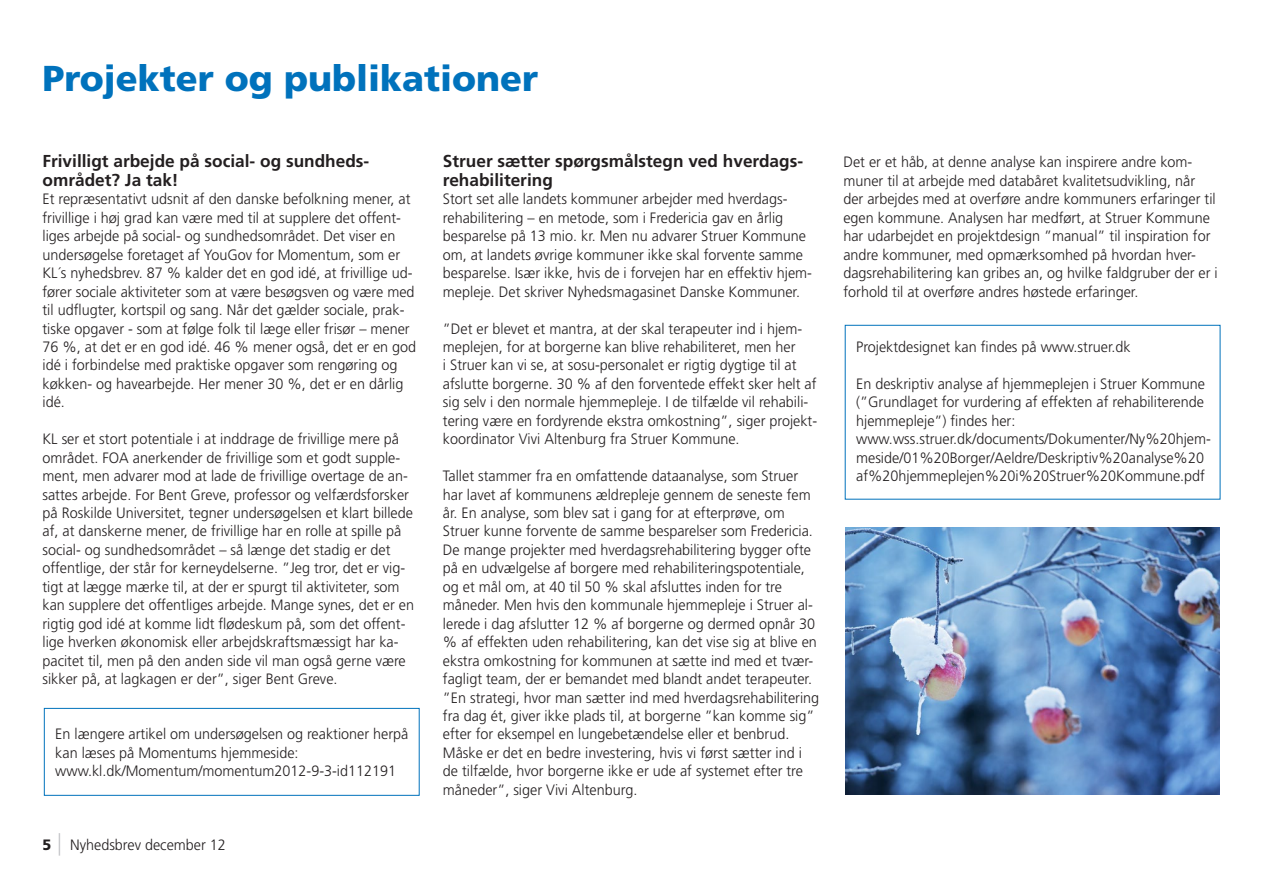
<style>
.page{position:relative;width:1263px;height:893px;background:#fff}
.page>*{position:absolute;margin:0;border:0;box-sizing:border-box;transform-origin:0 0}
.t1{font:900 36px "Frutiger LT Std";color:#0072bc}
.t2{font:700 17.25px/18.5px "Frutiger LT Std";color:#231f20}
.t3{font:300 15px/18.5px "Frutiger LT Std";color:#231f20;scale:.96 1}
.s1{font-weight:900}
.s2{font-stretch:condensed;font-size:22.5px;color:#bcbdc0}
</style>
<div class="page">
<div style="left:845px;top:325px;width:375px;height:175px;border:1px solid #0072bc"></div>
<div style="left:44px;top:708px;width:376px;height:88px;border:1px solid #0072bc"></div>
<img style="left:845px;top:528px;width:375px;height:267px">
<h1 class="t1" style="left:43px;top:56px;width:497px">Projekter og publikationer</h1>
<p class="t2" style="left:43px;top:152px;width:327px">Frivilligt arbejde på social- og sundheds&shy;området? Ja tak!</p>
<p class="t3" style="left:43px;top:190px;width:391px">Et repræsentativt udsnit af den danske befolkning mener, at frivillige i høj grad kan være med til at supplere det offent&shy;liges arbejde på social- og sundhedsområdet. Det viser en undersøgelse foretaget af YouGov for Momentum, som er KL´s nyhedsbrev. 87 % kalder det en god idé, at frivillige ud&shy;fører sociale aktiviteter som at være besøgsven og være med til udflugter, kortspil og sang. Når det gælder sociale, prak&shy;tiske opgaver - som at følge folk til læge eller frisør – mener 76 %, at det er en god idé. 46 % mener også, det er en god idé i forbindelse med praktiske opgaver som rengøring og køkken- og havearbejde. Her mener 30 %, det er en dårlig idé.</p>
<p class="t3" style="left:43px;top:430px;width:389px">KL ser et stort potentiale i at inddrage de frivillige mere på området. FOA anerkender de frivillige som et godt supple&shy;ment, men advarer mod at lade de frivillige overtage de an&shy;sattes arbejde. For Bent Greve, professor og velfærdsforsker på Roskilde Universitet, tegner undersøgelsen et klart billede af, at danskerne mener, de frivillige har en rolle at spille på social- og sundhedsområdet – så længe det stadig er det offentlige, der står for kerneydelserne. ”Jeg tror, det er vig&shy;tigt at lægge mærke til, at der er spurgt til aktiviteter, som kan supplere det offentliges arbejde. Mange synes, det er en rigtig god idé at komme lidt flødeskum på, som det offent&shy;lige hverken økonomisk eller arbejdskraftsmæssigt har ka&shy;pacitet til, men på den anden side vil man også gerne være sikker på, at lagkagen er der”, siger Bent Greve.</p>
<p class="t3" style="left:55px;top:725px;width:369px">En længere artikel om undersøgelsen og reaktioner herpå kan læses på Momentums hjemmeside: www.kl.dk/Momentum/momentum2012-9-3-id112191</p>
<p class="t3" style="left:43px;top:836px;width:193px"><span class="s1">5</span> <span class="s2">|</span> Nyhedsbrev december 12</p>
<p class="t2" style="left:443px;top:152px;width:360px">Struer sætter spørgsmålstegn ved hverdags&shy;rehabilitering</p>
<p class="t3" style="left:443px;top:190px;width:386px">Stort set alle landets kommuner arbejder med hverdags&shy;rehabilitering – en metode, som i Fredericia gav en årlig besparelse på 13 mio. kr. Men nu advarer Struer Kommune om, at landets øvrige kommuner ikke skal forvente samme besparelse. Især ikke, hvis de i forvejen har en effektiv hjem&shy;mepleje. Det skriver Nyhedsmagasinet Danske Kommuner.</p>
<p class="t3" style="left:443px;top:319px;width:391px">”Det er blevet et mantra, at der skal terapeuter ind i hjem&shy;meplejen, for at borgerne kan blive rehabiliteret, men her<br>i Struer kan vi se, at sosu-personalet er rigtig dygtige til at afslutte borgerne. 30 % af den forventede effekt sker helt af sig selv i den normale hjemmepleje. I de tilfælde vil rehabili&shy;tering være en fordyrende ekstra omkostning”, siger projekt&shy;koordinator Vivi Altenburg fra Struer Kommune.</p>
<p class="t3" style="left:443px;top:467px;width:393px">Tallet stammer fra en omfattende dataanalyse, som Struer har lavet af kommunens ældrepleje gennem de seneste fem år. En analyse, som blev sat i gang for at efterprøve, om Struer kunne forvente de samme besparelser som Fredericia.<br>De mange projekter med hverdagsrehabilitering bygger ofte på en udvælgelse af borgere med rehabiliteringspotentiale, og et mål om, at 40 til 50 % skal afsluttes inden for tre måneder. Men hvis den kommunale hjemmepleje i Struer al&shy;lerede i dag afslutter 12 % af borgerne og dermed opnår 30 % af effekten uden rehabilitering, kan det vise sig at blive en ekstra omkostning for kommunen at sætte ind med et tvær&shy;fagligt team, der er bemandet med blandt andet terapeuter. ”En strategi, hvor man sætter ind med hverdagsrehabilitering fra dag ét, giver ikke plads til, at borgerne ”kan komme sig” efter for eksempel en lungebetændelse eller et benbrud.<br>Måske er det en bedre investering, hvis vi først sætter ind i de tilfælde, hvor borgerne ikke er ude af systemet efter tre måneder”, siger Vivi Altenburg.</p>
<p class="t3" style="left:843px;top:153px;width:391px">Det er et håb, at denne analyse kan inspirere andre kom&shy;muner til at arbejde med databåret kvalitetsudvikling, når der arbejdes med at overføre andre kommuners erfaringer til egen kommune. Analysen har medført, at Struer Kommune har udarbejdet en projektdesign ”manual” til inspiration for andre kommuner, med opmærksomhed på hvordan hver&shy;dagsrehabilitering kan gribes an, og hvilke faldgruber der er i forhold til at overføre andres høstede erfaringer.</p>
<p class="t3" style="left:856px;top:338px;width:287px">Projektdesignet kan findes på www.struer.dk</p>
<p class="t3" style="left:856px;top:375px;width:371px">En deskriptiv analyse af hjemmeplejen i Struer Kommune (”Grundlaget for vurdering af effekten af rehabiliterende hjemmepleje”) findes her: www.wss.struer.dk/documents/Dokumenter/Ny%20hjem&shy;meside/01%20Borger/Aeldre/Deskriptiv%20analyse%20 af%20hjemmeplejen%20i%20Struer%20Kommune.pdf</p>
</div>
